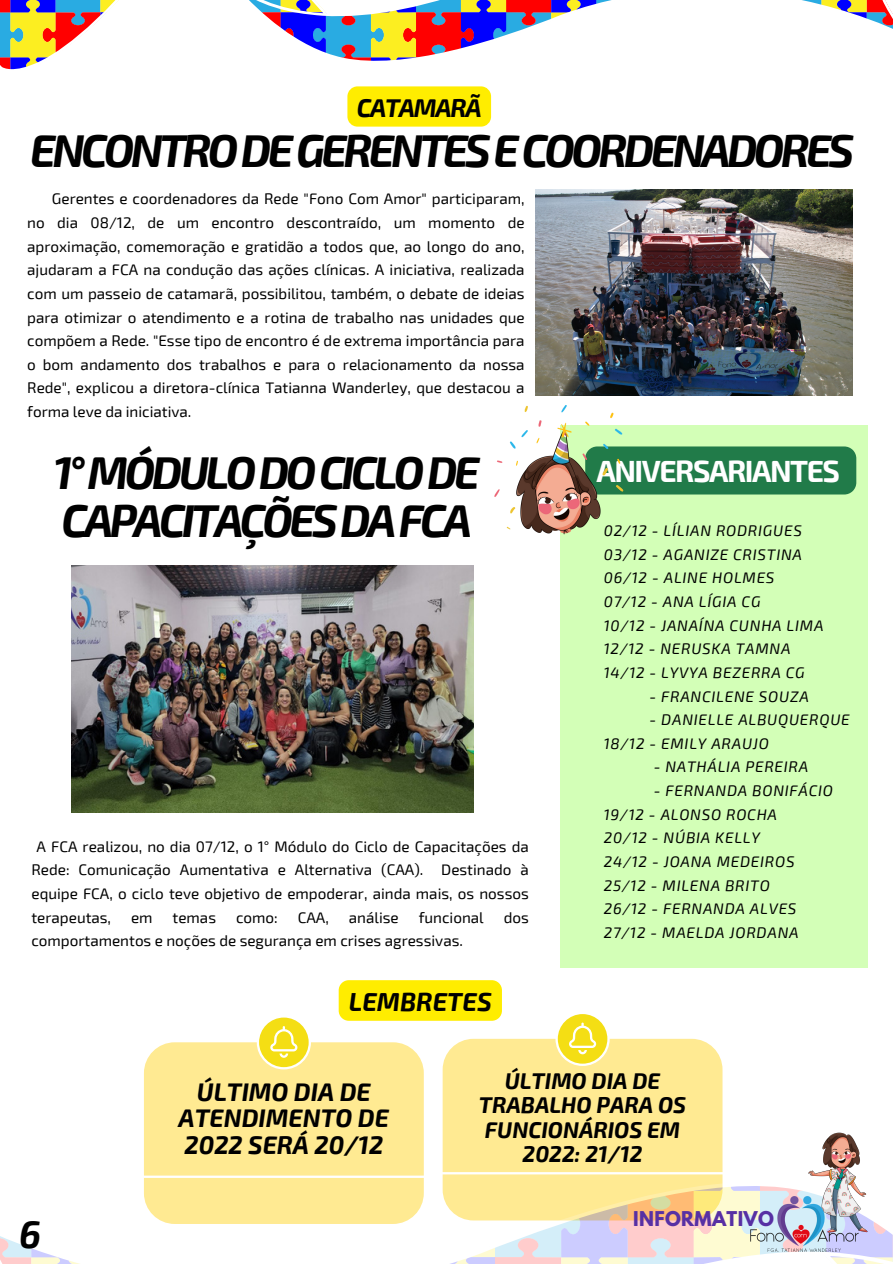
<style>
.page{position:relative;width:893px;height:1264px;background:#fff}
.page>*{position:absolute;margin:0;border:0;box-sizing:border-box;transform-origin:0 0}
.t1{font:italic 700 45px/48.3px "Exo 2";letter-spacing:-.08em;color:#000}
.t2{font:italic 700 37.5px "Exo 2";color:#000}
.t3{font:700 30px "Exo 2";letter-spacing:-.05em;color:#fff}
.t4{font:italic 700 25.5px "Exo 2";color:#000}
.t5{font:italic 700 25.05px "Exo 2";letter-spacing:-.05em;color:#000}
.t6{font:italic 700 24.9px/26.5px "Exo 2";color:#000;text-align:center}
.t7{font:italic 700 22.35px/24.6px "Exo 2";color:#000;text-align:center}
.t8{font:700 18px "League Spartan";letter-spacing:.02em;color:#5730a4}
.t9{font:15.3px/23.7px "Exo 2";color:#000;text-align:justify}
.t10{font:italic 15.3px "Exo 2";letter-spacing:.05em;color:#000}
</style>
<div class="page">
<svg style="left:0;top:0;width:892px;height:70px"></svg>
<div style="left:560px;top:425px;width:307px;height:542px;background:#d3ffb7"></div>
<div style="left:631px;top:446px;width:225px;height:48px;background:#217b49"></div>
<img style="left:494px;top:405px;width:137px;height:130px">
<img style="left:535px;top:189px;width:317px;height:206px">
<div style="left:338px;top:980px;width:164px;height:40px;background:#ffed00"></div>
<div style="left:144px;top:1042px;width:280px;height:127px;background:#ffea92"></div>
<svg style="left:259px;top:1017px;width:49px;height:50px"></svg>
<div style="left:442px;top:1038px;width:280px;height:131px;background:#ffea92"></div>
<svg style="left:557px;top:1014px;width:50px;height:49px"></svg>
<svg style="left:0;top:1169px;width:892px;height:94px"></svg>
<img style="left:790px;top:1132px;width:102px;height:102px">
<img style="left:745px;top:1182px;width:118px;height:81px">
<img style="left:72px;top:565px;width:402px;height:248px">
<div style="left:347px;top:86px;width:144px;height:41px;background:#ffed00;border-radius:10px"></div>
<p class="t5" style="left:357px;top:91px;width:126px">CATAMARÃ</p>
<p class="t1" style="left:30px;top:124px;width:825px">ENCONTRODEGERENTESECOORDENADORES</p>
<p class="t9" style="left:27px;top:186px;width:499px;text-indent:25px">Gerentes e coordenadores da Rede "Fono Com Amor" participaram, no dia 08/12, de um encontro descontraído, um momento de aproximação, comemoração e gratidão a todos que, ao longo do ano, ajudaram a FCA na condução das ações clínicas. A iniciativa, realizada com um passeio de catamarã, possibilitou, também, o debate de ideias para otimizar o atendimento e a rotina de trabalho nas unidades que compõem a Rede. "Esse tipo de encontro é de extrema importância para o bom andamento dos trabalhos e para o relacionamento da nossa Rede", explicou a diretora-clínica Tatianna Wanderley, que destacou a forma leve da iniciativa.</p>
<p class="t1" style="left:54px;top:446px;width:427px">1°MÓDULODOCICLODE<br>CAPACITAÇÕESDAFCA</p>
<p class="t9" style="left:31px;top:833px;width:499px;text-indent:5px">A FCA realizou, no dia 07/12, o 1° Módulo do Ciclo de Capacitações da Rede: Comunicação Aumentativa e Alternativa (CAA). Destinado à equipe FCA, o ciclo teve objetivo de empoderar, ainda mais, os nossos terapeutas,</p>
<p class="t9" style="left:131px;top:904px;width:23px">em</p>
<p class="t9" style="left:173px;top:904px;width:45px">temas</p>
<p class="t9" style="left:236px;top:904px;width:43px">como:</p>
<p class="t9" style="left:298px;top:904px;width:33px">CAA,</p>
<p class="t9" style="left:349px;top:904px;width:51px">análise</p>
<p class="t9" style="left:418px;top:904px;width:66px">funcional</p>
<p class="t9" style="left:503px;top:904px;width:27px">dos</p>
<p class="t9" style="left:31px;top:928px;width:433px">comportamentos e noções de segurança em crises agressivas.</p>
<p class="t4" style="left:349px;top:985px;width:144px">LEMBRETES</p>
<p class="t3" style="left:596px;top:451px;width:245px">ANIVERSARIANTES</p>
<p class="t10" style="left:603px;top:521px;width:200px">02/12 - LÍLIAN RODRIGUES</p>
<p class="t10" style="left:603px;top:544px;width:200px">03/12 - AGANIZE CRISTINA</p>
<p class="t10" style="left:603px;top:568px;width:172px">06/12 - ALINE HOLMES</p>
<p class="t10" style="left:603px;top:591px;width:158px">07/12 - ANA LÍGIA CG</p>
<p class="t10" style="left:603px;top:615px;width:221px">10/12 - JANAÍNA CUNHA LIMA</p>
<p class="t10" style="left:603px;top:639px;width:188px">12/12 - NERUSKA TAMNA</p>
<p class="t10" style="left:603px;top:662px;width:202px">14/12 - LYVYA BEZERRA CG</p>
<p class="t10" style="left:649px;top:686px;width:161px">- FRANCILENE SOUZA</p>
<p class="t10" style="left:649px;top:710px;width:202px">- DANIELLE ALBUQUERQUE</p>
<p class="t10" style="left:603px;top:733px;width:167px">18/12 - EMILY ARAUJO</p>
<p class="t10" style="left:653px;top:757px;width:156px">- NATHÁLIA PEREIRA</p>
<p class="t10" style="left:653px;top:780px;width:181px">- FERNANDA BONIFÁCIO</p>
<p class="t10" style="left:603px;top:804px;width:175px">19/12 - ALONSO ROCHA</p>
<p class="t10" style="left:603px;top:828px;width:158px">20/12 - NÚBIA KELLY</p>
<p class="t10" style="left:603px;top:851px;width:192px">24/12 - JOANA MEDEIROS</p>
<p class="t10" style="left:603px;top:875px;width:168px">25/12 - MILENA BRITO</p>
<p class="t10" style="left:603px;top:899px;width:194px">26/12 - FERNANDA ALVES</p>
<p class="t10" style="left:603px;top:922px;width:196px">27/12 - MAELDA JORDANA</p>
<p class="t2" style="left:19px;top:1209px;width:23px">6</p>
<p class="t6" style="left:179px;top:1077px;width:212px">ÚLTIMO DIA DE<br>ATENDIMENTO DE<br>2022 SERÁ 20/12</p>
<p class="t7" style="left:479px;top:1067px;width:209px">ÚLTIMO DIA DE<br>TRABALHO PARA OS<br>FUNCIONÁRIOS EM<br>2022: 21/12</p>
<p class="t8" style="left:633px;top:1209px;width:142px">INFORMATIVO</p>
</div>
